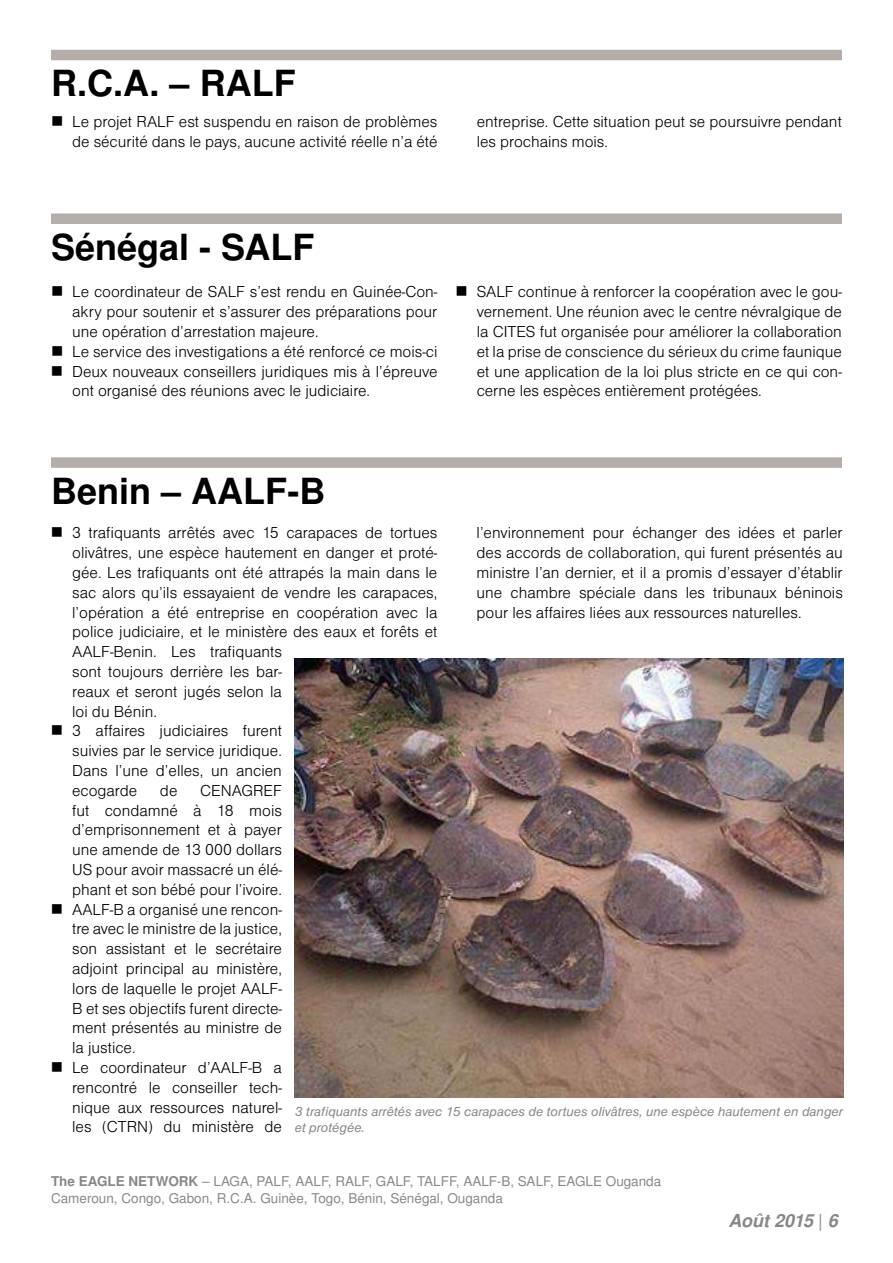
<style>
.page{position:relative;width:893px;height:1263px;background:#fff}
.page>*{position:absolute;margin:0;border:0;box-sizing:border-box;transform-origin:0 0}
.t1{font:700 36px "Nimbus Sans LOT";color:#000}
.t2{font:italic 700 18px "Nimbus Sans LOT";letter-spacing:-.005em;color:#87888a}
.t3{font:16.5px/19.8px "Nimbus Sans DOT Ligh";color:#000}
.t4{font:13.5px/16.2px "Nimbus Sans LOT";color:#87888a}
.t5{font:italic 13.5px/16.2px "Nimbus Sans DOT";color:#87888a}
.s1{font-weight:700}
.s2{font-weight:400;font-style:normal}
</style>
<div class="page">
<div style="left:51px;top:50px;width:791px;height:10px;background:#b5adaa"></div>
<div style="left:51px;top:213px;width:791px;height:11px;background:#b5adaa"></div>
<div style="left:51px;top:457px;width:791px;height:11px;background:#b5adaa"></div>
<img style="left:295px;top:658px;width:548px;height:440px">
<h1 class="t1" style="left:51px;top:62px;width:246px">R.C.A. – RALF</h1>
<p class="t3" style="left:72px;top:112px;width:367px">Le projet RALF est suspendu en raison de problèmes de sécurité dans le pays, aucune activité réelle n’a été</p>
<p class="t3" style="left:477px;top:112px;width:367px">entreprise. Cette situation peut se poursuivre pendant les prochains mois.</p>
<h1 class="t1" style="left:51px;top:226px;width:265px">Sénégal - SALF</h1>
<p class="t3" style="left:72px;top:282px;width:367px">Le coordinateur de SALF s’est rendu en Guinée-Con&shy;akry pour soutenir et s’assurer des préparations pour une opération d’arrestation majeure.<br>Le service des investigations a été renforcé ce mois-ci Deux nouveaux conseillers juridiques mis à l’épreuve ont organisé des réunions avec le judiciaire.</p>
<p class="t3" style="left:477px;top:282px;width:367px;text-align:justify">SALF continue à renforcer la coopération avec le gou&shy;vernement. Une réunion avec le centre névralgique de la CITES fut organisée pour améliorer la collaboration et la prise de conscience du sérieux du crime faunique et une application de la loi plus stricte en ce qui con&shy;cerne les espèces entièrement protégées.</p>
<h1 class="t1" style="left:51px;top:470px;width:276px">Benin – AALF-B</h1>
<p class="t3" style="left:72px;top:523px;width:367px">3 trafiquants arrêtés avec 15 carapaces de tortues olivâtres, une espèce hautement en danger et proté&shy;gée. Les trafiquants ont été attrapés la main dans le sac alors qu’ils essayaient de vendre les carapaces, l’opération a été entreprise en coopération avec la police judiciaire, et le ministère des eaux et forêts et AALF-Benin. Les trafiquants<br>sont toujours derrière les bar-<br>reaux et seront jugés selon la<br>loi du Bénin.<br>3 affaires judiciaires furent<br>suivies par le service juridique.<br>Dans l’une d’elles, un ancien<br>ecogarde</p>
<p class="t3" style="left:477px;top:523px;width:368px;text-align:justify">l’environnement pour échanger des idées et parler des accords de collaboration, qui furent présentés au ministre l’an dernier, et il a promis d’essayer d’établir une chambre spéciale dans les tribunaux béninois pour les affaires liées aux ressources naturelles.</p>
<p class="t3" style="left:72px;top:781px;width:211px;text-indent:128px">CENAGREF fut condamné à 18 mois d’emprisonnement et à payer une amende de 13 000 dollars<br>US pour avoir massacré un élé&shy;phant et son bébé pour l’ivoire.<br>AALF-B a organisé une rencon&shy;tre avec le ministre de la justice, son assistant et le secrétaire adjoint principal au ministère, lors de laquelle le projet AALF-<br>B et ses objectifs furent directe&shy;ment présentés au ministre de la justice.<br>Le coordinateur d’AALF-B a rencontré le conseiller tech&shy;nique aux ressources naturel&shy;les (CTRN) du ministère de</p>
<p class="t3" style="left:160px;top:781px;width:19px">de</p>
<p class="t5" style="left:295px;top:1104px;width:550px">3 trafiquants arrêtés avec 15 carapaces de tortues olivâtres, une espèce hautement en danger et protégée.</p>
<p class="t4" style="left:51px;top:1174px;width:612px"><span class="s1">The EAGLE NETWORK</span> – LAGA, PALF, AALF, RALF, GALF, TALFF, AALF-B, SALF, EAGLE Ouganda<br>Cameroun, Congo, Gabon, R.C.A. Guinèe, Togo, Bénin, Sénégal, Ouganda</p>
<p class="t2" style="left:728px;top:1210px;width:111px">Août 2015 <span class="s2">|</span> 6</p>
</div>
